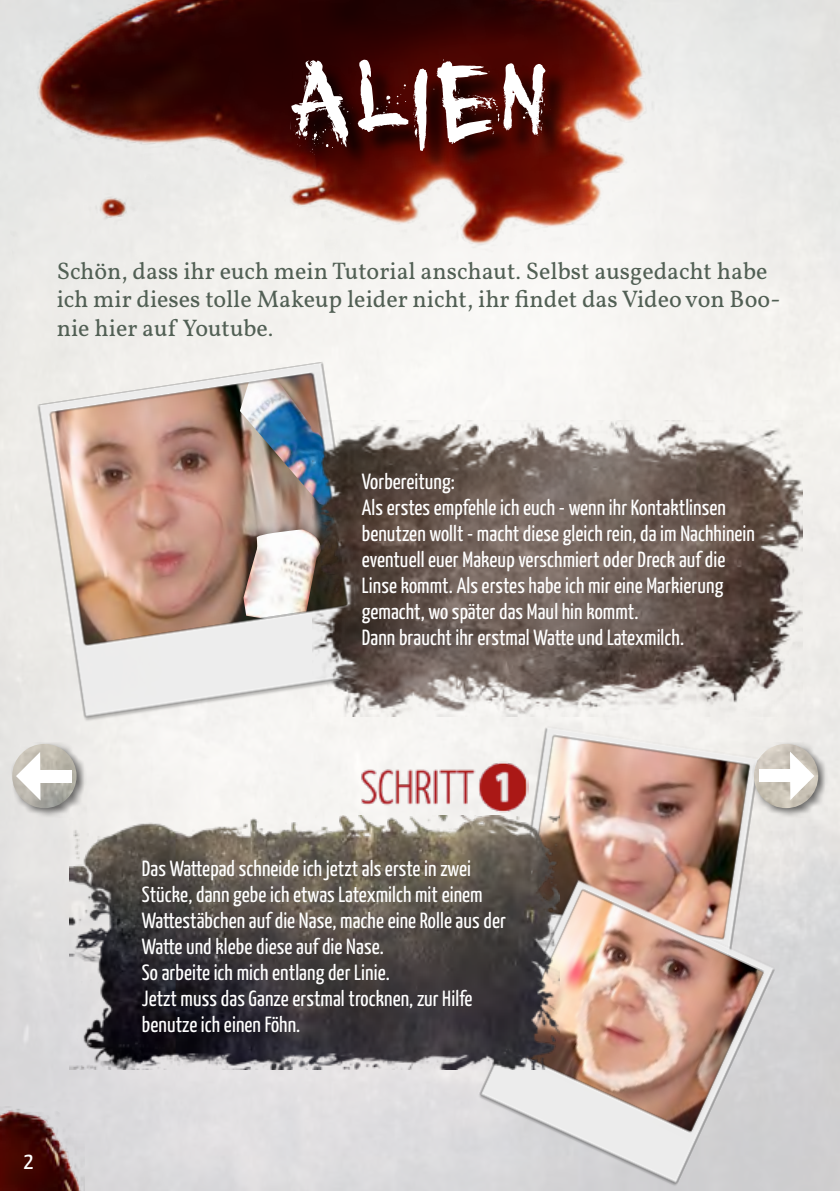
<style>
.page{position:relative;width:840px;height:1191px;background:#fff}
.page>*{position:absolute;margin:0;border:0;box-sizing:border-box;transform-origin:0 0}
.t1{font:150.4px "You Murderer BB";letter-spacing:.05em;color:#fff}
.t2{font:24px/28.8px "Vollkorn";color:#515f54}
.t3{font:24px "Yanone Kaffeesatz";color:#fff}
.t4{font:22px/26px "Yanone Kaffeesatz";letter-spacing:.005em;color:#fff}
</style>
<div class="page">
<img style="left:0;top:0;width:840px;height:1191px">
<img style="left:0;top:1106px;width:85px;height:85px">
<img style="left:502px;top:717px;width:266px;height:151px">
<img style="left:357px;top:756px;width:171px;height:57px">
<img style="left:0;top:0;width:681px;height:310px">
<img style="left:468px;top:868px;width:316px;height:323px">
<div style="left:292px;top:65px;width:278px;height:111px;background:#000;opacity:.75"></div>
<img style="left:26px;top:348px;width:356px;height:383px">
<img style="left:312px;top:420px;width:490px;height:297px">
<img style="left:70px;top:815px;width:489px;height:254px">
<div style="left:11px;top:742px;width:75px;height:75px;background:#000;opacity:.53"></div>
<img style="left:12px;top:744px;width:64px;height:64px;border-radius:32px">
<div style="left:31px;top:769px;width:40px;height:13px;background:#fff"></div>
<svg style="left:16px;top:752px;width:24px;height:48px"></svg>
<div style="left:752px;top:742px;width:75px;height:75px;background:#000;opacity:.53"></div>
<img style="left:753px;top:744px;width:64px;height:64px;border-radius:32px">
<div style="left:758px;top:769px;width:41px;height:13px;background:#fff"></div>
<svg style="left:789px;top:751px;width:25px;height:49px"></svg>
<h1 class="t1" style="left:292px;top:37px;width:255px">Alien</h1>
<p class="t2" style="left:57px;top:257px;width:724px">Schön, dass ihr euch mein Tutorial anschaut. Selbst ausgedacht habe ich mir dieses tolle Makeup leider nicht, ihr findet das Video von Boo&shy;nie hier auf Youtube.</p>
<p class="t4" style="left:361px;top:468px;width:394px">Vorbereitung:<br>Als erstes empfehle ich euch - wenn ihr Kontaktlinsen benutzen wollt - macht diese gleich rein, da im Nachhinein eventuell euer Makeup verschmiert oder Dreck auf die Linse kommt. Als erstes habe ich mir eine Markierung gemacht, wo später das Maul hin kommt.<br>Dann braucht ihr erstmal Watte und Latexmilch.</p>
<p class="t3" style="left:23px;top:1146px;width:12px">2</p>
<p class="t4" style="left:142px;top:854px;width:365px">Das Wattepad schneide ich jetzt als erste in zwei Stücke, dann gebe ich etwas Latexmilch mit einem Wattestäbchen auf die Nase, mache eine Rolle aus der Watte und klebe diese auf die Nase.<br>So arbeite ich mich entlang der Linie.<br>Jetzt muss das Ganze erstmal trocknen, zur Hilfe benutze ich einen Föhn.</p>
</div>
